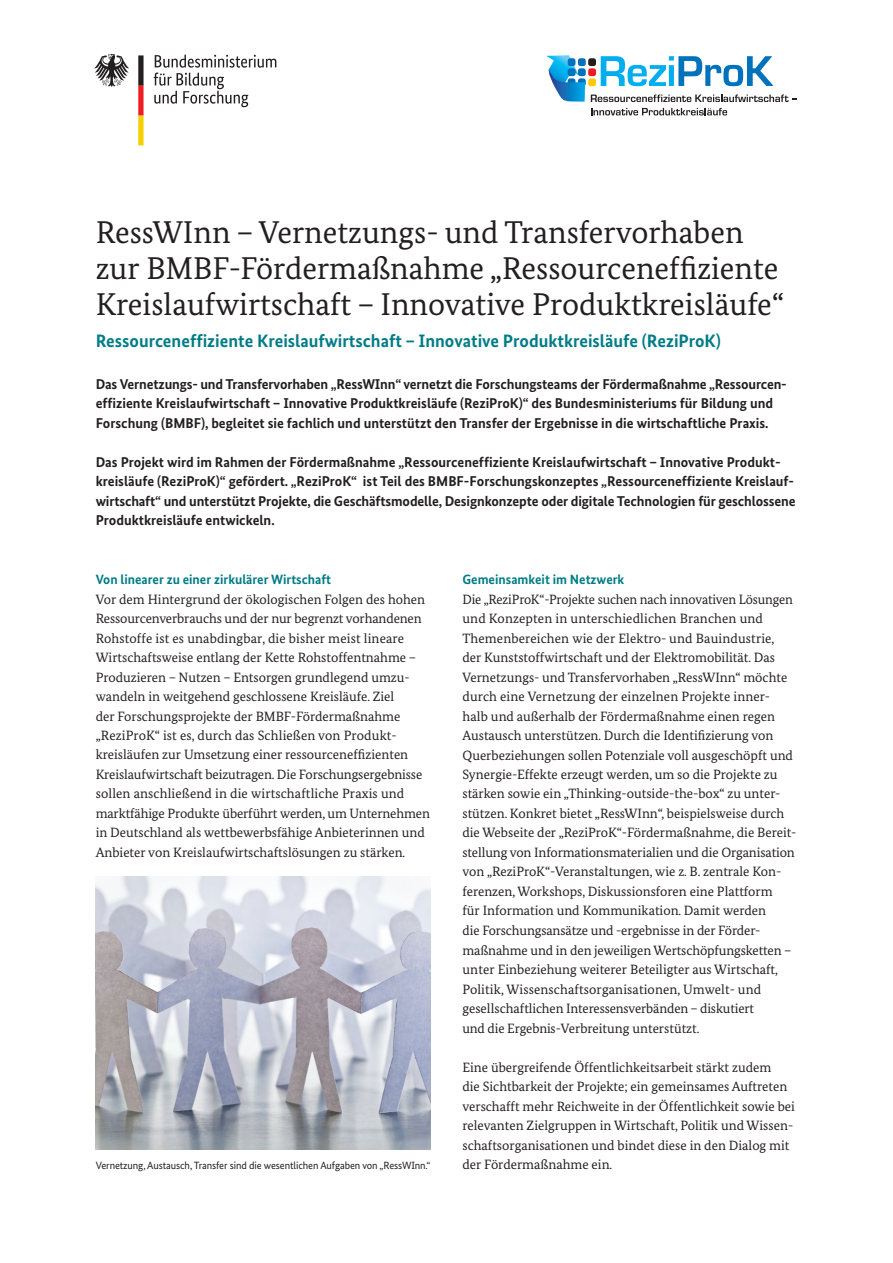
<style>
.page{position:relative;width:893px;height:1263px;background:#fff}
.page>*{position:absolute;margin:0;border:0;box-sizing:border-box;transform-origin:0 0}
.t1{font:31.5px/36px "Bundes Serif";color:#231f20}
.t2{font:700 18px "Bundes Sans";color:#007c87}
.t3{font:700 14.25px/19.5px "Bundes Sans";color:#231f20}
.t4{font:13.5px/19.5px "Bundes Serif";color:#231f20}
.t5{font:700 13.5px "Bundes Sans";color:#007c87}
.t6{font:10.5px "Bundes Sans";letter-spacing:-.01em;color:#231f20}
</style>
<div class="page">
<img style="left:96px;top:876px;width:335px;height:273px">
<svg style="left:601px;top:56px;width:172px;height:30px"></svg>
<div style="left:588px;top:58px;width:8px;height:8px;background:#231f20;border-radius:2px"></div>
<div style="left:588px;top:68px;width:8px;height:8px;background:#ee1d23;border-radius:2px"></div>
<div style="left:588px;top:78px;width:8px;height:8px;background:#feca0a;border-radius:2px"></div>
<svg style="left:546px;top:55px;width:39px;height:47px"></svg>
<svg style="left:591px;top:94px;width:206px;height:8px"></svg>
<svg style="left:591px;top:108px;width:136px;height:7px"></svg>
<svg style="left:154px;top:55px;width:122px;height:52px"></svg>
<svg style="left:94px;top:54px;width:35px;height:33px"></svg>
<svg style="left:138px;top:55px;width:6px;height:90px"></svg>
<h1 class="t1" style="left:96px;top:214px;width:690px">RessWInn – Vernetzungs- und Transfervorhaben zur BMBF-Fördermaßnahme „Ressourceneffiziente<br>Kreislaufwirtschaft – Innovative Produktkreisläufe“</h1>
<h2 class="t2" style="left:96px;top:330px;width:627px">Ressourceneffiziente Kreislaufwirtschaft – Innovative Produktkreisläufe (ReziProK)</h2>
<p class="t3" style="left:96px;top:374px;width:691px">Das Vernetzungs- und Transfervorhaben „RessWInn“ vernetzt die Forschungsteams der Fördermaßnahme „Ressourcen&shy;effiziente Kreislaufwirtschaft – Innovative Produktkreisläufe (ReziProK)“ des Bundesministeriums für Bildung und<br>Forschung (BMBF), begleitet sie fachlich und unterstützt den Transfer der Ergebnisse in die wirtschaftliche Praxis.</p>
<p class="t3" style="left:96px;top:452px;width:701px">Das Projekt wird im Rahmen der Fördermaßnahme „Ressourceneffiziente Kreislaufwirtschaft – Innovative Produkt&shy;kreisläufe (ReziProK)“ gefördert. „ReziProK“ ist Teil des BMBF-Forschungskonzeptes „Ressourceneffiziente Kreislauf&shy;wirtschaft“ und unterstützt Projekte, die Geschäftsmodelle, Designkonzepte oder digitale Technologien für geschlossene Produktkreisläufe entwickeln.</p>
<p class="t5" style="left:96px;top:571px;width:237px">Von linearer zu einer zirkulärer Wirtschaft</p>
<p class="t4" style="left:96px;top:589px;width:336px">Vor dem Hintergrund der ökologischen Folgen des hohen Ressourcenverbrauchs und der nur begrenzt vorhandenen Rohstoffe ist es unabdingbar, die bisher meist lineare Wirtschaftsweise entlang der Kette Rohstoffentnahme – Produzieren – Nutzen – Entsorgen grundlegend umzu&shy;wandeln in weitgehend geschlossene Kreisläufe. Ziel<br>der Forschungsprojekte der BMBF-Fördermaßnahme „ReziProK“ ist es, durch das Schließen von Produkt&shy;kreisläufen zur Umsetzung einer ressourceneffizienten Kreislaufwirtschaft beizutragen. Die Forschungsergebnisse sollen anschließend in die wirtschaftliche Praxis und marktfähige Produkte überführt werden, um Unternehmen in Deutschland als wettbewerbsfähige Anbieterinnen und Anbieter von Kreislaufwirtschaftslösungen zu stärken.</p>
<p class="t5" style="left:462px;top:571px;width:163px">Gemeinsamkeit im Netzwerk</p>
<p class="t4" style="left:462px;top:589px;width:336px">Die „ReziProK“-Projekte suchen nach innovativen Lösungen und Konzepten in unterschiedlichen Branchen und Themenbereichen wie der Elektro- und Bauindustrie, der Kunststoffwirtschaft und der Elektromobilität. Das Vernetzungs- und Transfervorhaben „RessWInn“ möchte durch eine Vernetzung der einzelnen Projekte inner&shy;halb und außerhalb der Fördermaßnahme einen regen Austausch unterstützen. Durch die Identifizierung von Querbeziehungen sollen Potenziale voll ausgeschöpft und Synergie-Effekte erzeugt werden, um so die Projekte zu stärken sowie ein „Thinking-outside-the-box“ zu unter&shy;stützen. Konkret bietet „RessWInn“, beispielsweise durch die Webseite der „ReziProK“-Fördermaßnahme, die Bereit&shy;stellung von Informationsmaterialien und die Organisation von „ReziProK“-Veranstaltungen, wie z. B. zentrale Kon&shy;ferenzen, Workshops, Diskussionsforen eine Plattform<br>für Information und Kommunikation. Damit werden<br>die Forschungsansätze und -ergebnisse in der Förder&shy;maßnahme und in den jeweiligen Wertschöpfungsketten – unter Einbeziehung weiterer Beteiligter aus Wirtschaft, Politik, Wissenschaftsorganisationen, Umwelt- und gesellschaftlichen Interessensverbänden – diskutiert<br>und die Ergebnis-Verbreitung unterstützt.</p>
<p class="t4" style="left:462px;top:1057px;width:334px">Eine übergreifende Öffentlichkeitsarbeit stärkt zudem<br>die Sichtbarkeit der Projekte; ein gemeinsames Auftreten verschafft mehr Reichweite in der Öffentlichkeit sowie bei relevanten Zielgruppen in Wirtschaft, Politik und Wissen&shy;schaftsorganisationen und bindet diese in den Dialog mit</p>
<p class="t6" style="left:96px;top:1159px;width:336px">Vernetzung, Austausch, Transfer sind die wesentlichen Aufgaben von „RessWInn.“</p>
<p class="t4" style="left:462px;top:1154px;width:151px">der Fördermaßnahme ein.</p>
</div>
